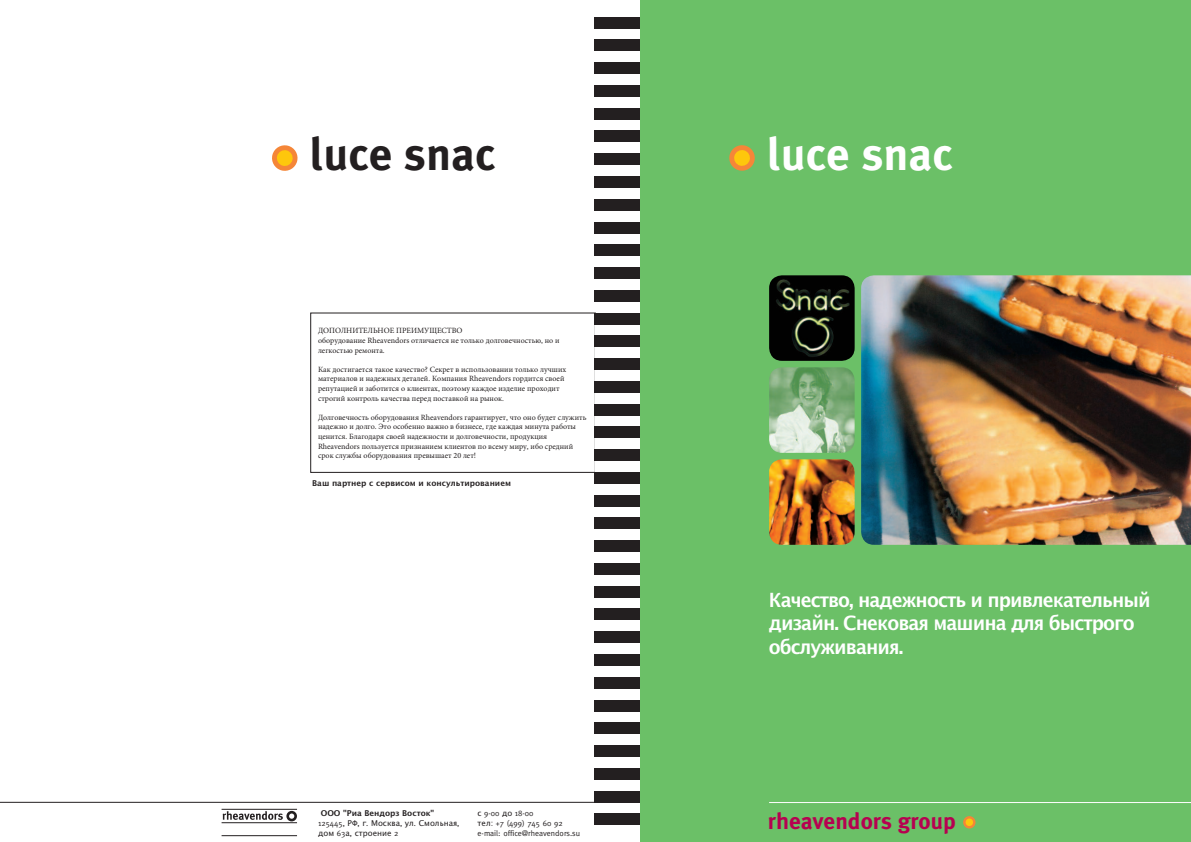
<style>
.page{position:relative;width:1191px;height:842px;background:#fff}
.page>*{position:absolute;margin:0;border:0;box-sizing:border-box;transform-origin:0 0}
.t1{font:700 46px "Meta Plus";color:#231f20}
.t2{font:700 46px "Meta Plus";color:#fff}
.t3{font:700 23px "Meta Plus";color:#b60150}
.t4{font:700 19.6px/23.6px "Lucida Grande";letter-spacing:-.05em;color:#fff;scale:.95 1}
.t5{font:8px/9.6px "Minion Pro";color:#221e1f}
.t6{font:8px/9.6px "Lucida Grande";color:#231f20}
.t7{font:8px/9.6px "Meta";color:#231f20}
.t8{font:700 8px "Lucida Grande";color:#231f20}
.s1{font-weight:700}
.s2{font-family:"Meta"}
.s3{font-family:"Lucida Grande"}
</style>
<div class="page">
<div style="left:640px;top:0;width:551px;height:842px;background:#6bc067"></div>
<div style="left:594px;top:17px;width:46px;height:11px;background:#231f20"></div>
<div style="left:594px;top:40px;width:46px;height:11px;background:#231f20"></div>
<div style="left:594px;top:63px;width:46px;height:11px;background:#231f20"></div>
<div style="left:594px;top:85px;width:46px;height:12px;background:#231f20"></div>
<div style="left:594px;top:108px;width:46px;height:11px;background:#231f20"></div>
<div style="left:594px;top:131px;width:46px;height:11px;background:#231f20"></div>
<div style="left:594px;top:154px;width:46px;height:11px;background:#231f20"></div>
<div style="left:594px;top:176px;width:46px;height:12px;background:#231f20"></div>
<div style="left:594px;top:199px;width:46px;height:11px;background:#231f20"></div>
<div style="left:594px;top:222px;width:46px;height:11px;background:#231f20"></div>
<div style="left:594px;top:245px;width:46px;height:11px;background:#231f20"></div>
<div style="left:594px;top:267px;width:46px;height:12px;background:#231f20"></div>
<div style="left:594px;top:290px;width:46px;height:11px;background:#231f20"></div>
<div style="left:594px;top:313px;width:46px;height:11px;background:#231f20"></div>
<div style="left:594px;top:336px;width:46px;height:11px;background:#231f20"></div>
<div style="left:594px;top:358px;width:46px;height:12px;background:#231f20"></div>
<div style="left:594px;top:381px;width:46px;height:11px;background:#231f20"></div>
<div style="left:594px;top:404px;width:46px;height:11px;background:#231f20"></div>
<div style="left:594px;top:427px;width:46px;height:11px;background:#231f20"></div>
<div style="left:594px;top:449px;width:46px;height:12px;background:#231f20"></div>
<div style="left:594px;top:472px;width:46px;height:12px;background:#231f20"></div>
<div style="left:594px;top:495px;width:46px;height:11px;background:#231f20"></div>
<div style="left:594px;top:518px;width:46px;height:11px;background:#231f20"></div>
<div style="left:594px;top:540px;width:46px;height:12px;background:#231f20"></div>
<div style="left:594px;top:563px;width:46px;height:12px;background:#231f20"></div>
<div style="left:594px;top:586px;width:46px;height:11px;background:#231f20"></div>
<div style="left:594px;top:609px;width:46px;height:11px;background:#231f20"></div>
<div style="left:594px;top:632px;width:46px;height:11px;background:#231f20"></div>
<div style="left:594px;top:654px;width:46px;height:12px;background:#231f20"></div>
<div style="left:594px;top:677px;width:46px;height:11px;background:#231f20"></div>
<div style="left:594px;top:700px;width:46px;height:11px;background:#231f20"></div>
<div style="left:594px;top:723px;width:46px;height:11px;background:#231f20"></div>
<div style="left:594px;top:745px;width:46px;height:12px;background:#231f20"></div>
<div style="left:594px;top:768px;width:46px;height:11px;background:#231f20"></div>
<div style="left:594px;top:791px;width:46px;height:11px;background:#231f20"></div>
<div style="left:594px;top:814px;width:46px;height:11px;background:#231f20"></div>
<hr style="left:769px;top:802px;width:422px;height:1px;background:#fff">
<hr style="left:0;top:802px;width:595px;height:1px;background:#231f20">
<svg style="left:272px;top:145px;width:26px;height:26px"></svg>
<svg style="left:729px;top:145px;width:26px;height:26px"></svg>
<img style="left:769px;top:367px;width:85px;height:86px;border-radius:13px">
<img style="left:769px;top:275px;width:85px;height:86px;border-radius:13px">
<img style="left:861px;top:275px;width:330px;height:270px">
<div style="left:963px;top:816px;width:12px;height:12px;background:#f58638;border-radius:50%"></div>
<div style="left:965px;top:818px;width:8px;height:8px;background:#fec70c;border-radius:50%"></div>
<svg style="left:223px;top:811px;width:60px;height:9px"></svg>
<div style="left:286px;top:811px;width:11px;height:10px;border:3px solid #231f20;border-radius:50%"></div>
<hr style="left:222px;top:809px;width:75px;height:1px;background:#231f20">
<hr style="left:222px;top:822px;width:75px;height:1px;background:#231f20">
<hr style="left:222px;top:835px;width:75px;height:1px;background:#231f20">
<img style="left:769px;top:459px;width:85px;height:86px;border-radius:13px">
<h1 class="t1" style="left:310px;top:127px;width:187px">luce snac</h1>
<h1 class="t2" style="left:767px;top:127px;width:187px">luce snac</h1>
<p class="t5" style="left:318px;top:326px;width:243px">ДОПОЛНИТЕЛЬНОЕ ПРЕИМУЩЕСТВО<br>оборудование Rheavendors отличается не только долговечностью, но и легкостью ремонта.</p>
<p class="t5" style="left:318px;top:365px;width:250px">Как достигается такое качество? Секрет в использовании только лучших материалов и надежных деталей. Компания Rheavendors гордится своей репутацией и заботится о клиентах, поэтому каждое изделие проходит строгий контроль качества перед поставкой на рынок.</p>
<p class="t5" style="left:318px;top:413px;width:270px">Долговечность оборудования Rheavendors гарантирует, что оно будет служить надежно и долго. Это особенно важно в бизнесе, где каждая минута работы ценится. Благодаря своей надежности и долговечности, продукция Rheavendors пользуется признанием клиентов по всему миру, ибо средний срок службы оборудования превышает 20 лет!</p>
<p class="t8" style="left:312px;top:477px;width:200px">Ваш партнер с сервисом и консультированием</p>
<p class="t6" style="left:318px;top:809px;width:143px;text-indent:3px"><span class="s1">ООО "Риа Вендорз Восток"<br></span><span class="s2">125445,</span> РФ<span class="s2">,</span> г<span class="s2">.</span> Москва<span class="s2">,</span> ул<span class="s2">.</span> Смольная<span class="s2">, </span>дом <span class="s2">63</span>а<span class="s2">,</span> строение <span class="s2">2</span></p>
<p class="t7" style="left:477px;top:809px;width:104px"><span class="s3">c</span> 9-00 <span class="s3">до</span> 18-00<br><span class="s3">тел:</span> +7 (499) 745 60 92 e-mail: office@rheavendors.su</p>
<h3 class="t4" style="left:769px;top:588px;width:403px">Качество, надежность и привлекательный дизайн. Снековая машина для быстрого обслуживания.</h3>
<h2 class="t3" style="left:768px;top:807px;width:189px">rheavendors group</h2>
</div>
